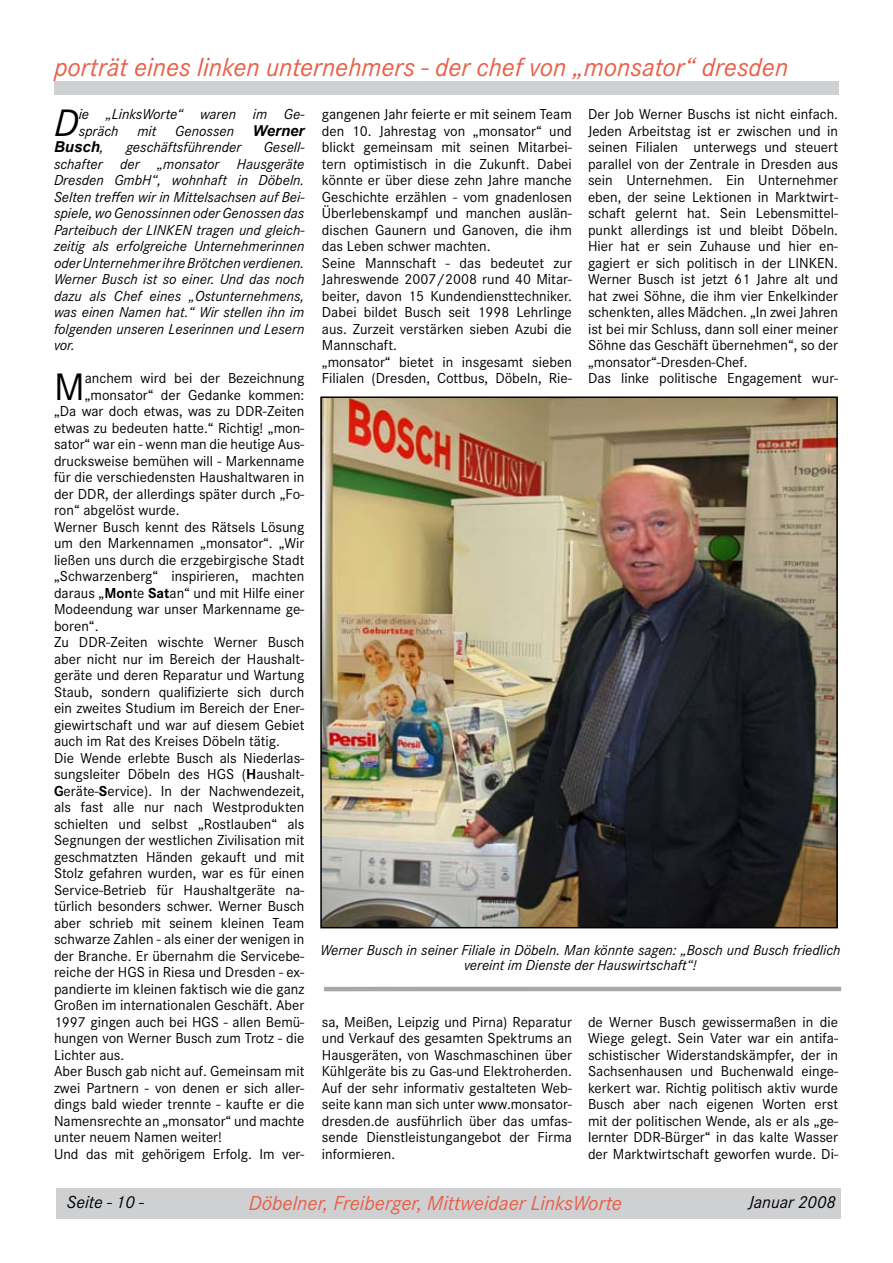
<style>
.page{position:relative;width:893px;height:1263px;background:#fff}
.page>*{position:absolute;margin:0;border:0;box-sizing:border-box;transform-origin:0 0}
.t1{font:italic 39.75px "Corporate S";color:#000}
.t2{font:39.75px "Corporate S";color:#000}
.t3{font:italic 27px "Corporate S";color:#e95f47}
.t4{font:italic 21px "Corporate S";color:#e95f47}
.t5{font:italic 18px "Corporate S";color:#000}
.t6{font:15px/16.5px "Corporate S";color:#000}
.t7{font:italic 15px/16.5px "Corporate S";color:#000}
.t8{font:italic 700 15px "Arial";color:#000}
.s1{font-family:"Corporate S";font-weight:400}
.s2{font-weight:700}
</style>
<div class="page">
<div style="left:56px;top:1188px;width:785px;height:30px;background:#cfd0d2"></div>
<div style="left:54px;top:81px;width:785px;height:14px;background:#cfd0d2"></div>
<img style="left:323px;top:399px;width:512px;height:526px">
<div style="left:320px;top:396px;width:518px;height:532px;border:2px solid #000"></div>
<hr style="left:324px;top:987px;width:517px;height:4px;background:#a7a8aa">
<h2 class="t3" style="left:54px;top:52px;width:736px">porträt eines linken unternehmers - der chef von „monsator“ dresden</h2>
<p class="t6" style="left:588px;top:106px;width:252px">Der Job Werner Buschs ist nicht einfach.<br>Jeden Arbeitstag ist er zwischen und in seinen Filialen unterwegs und steuert parallel von der Zentrale in Dresden aus sein Unternehmen. Ein Unternehmer eben, der seine Lektionen in Marktwirt&shy;schaft gelernt hat. Sein Lebensmittel&shy;punkt allerdings ist und bleibt Döbeln.<br>Hier hat er sein Zuhause und hier en&shy;gagiert er sich politisch in der LINKEN.<br>Werner Busch ist jetzt 61 Jahre alt und hat zwei Söhne, die ihm vier Enkelkinder schenkten, alles Mädchen. „In zwei Jahren ist bei mir Schluss, dann soll einer meiner Söhne das Geschäft übernehmen“, so der „monsator“-Dresden-Chef.<br>Das linke politische Engagement wur-</p>
<p class="t6" style="left:322px;top:106px;width:252px">gangenen Jahr feierte er mit seinem Team den 10. Jahrestag von „monsator“ und blickt gemeinsam mit seinen Mitarbei&shy;tern optimistisch in die Zukunft. Dabei könnte er über diese zehn Jahre manche Geschichte erzählen - vom gnadenlosen Überlebenskampf und manchen auslän&shy;dischen Gaunern und Ganoven, die ihm das Leben schwer machten.<br>Seine Mannschaft - das bedeutet zur Jahreswende 2007/2008 rund 40 Mitar&shy;beiter, davon 15 Kundendiensttechniker.<br>Dabei bildet Busch seit 1998 Lehrlinge aus. Zurzeit verstärken sieben Azubi die Mannschaft.<br>„monsator“ bietet in insgesamt sieben Filialen (Dresden, Cottbus, Döbeln, Rie-</p>
<h1 class="t1" style="left:54px;top:100px;width:26px">D</h1>
<p class="t7" style="left:79px;top:106px;width:227px">ie „LinksWorte“ waren im Ge&shy;spräch</p>
<p class="t7" style="left:137px;top:123px;width:20px">mit</p>
<p class="t7" style="left:175px;top:123px;width:60px">Genossen</p>
<p class="t8" style="left:253px;top:121px;width:53px">Werner</p>
<p class="t8" style="left:54px;top:137px;width:51px">Busch<span class="s1">,</span></p>
<p class="t7" style="left:126px;top:139px;width:117px">geschäftsführender</p>
<p class="t7" style="left:54px;top:139px;width:252px;text-align:justify;text-indent:210px">Gesell&shy;schafter der „monsator Hausgeräte Dresden GmbH“, wohnhaft in Döbeln.<br>Selten treffen wir in Mittelsachsen auf Bei&shy;spiele, wo Genossinnen oder Genossen das Parteibuch der LINKEN tragen und gleich&shy;zeitig als erfolgreiche Unternehmerinnen oder Unternehmer ihre Brötchen verdienen.<br>Werner Busch ist so einer. Und das noch dazu als Chef eines „Ostunternehmens, was einen Namen hat.“ Wir stellen ihn im folgenden unseren Leserinnen und Lesern vor.</p>
<h1 class="t2" style="left:54px;top:364px;width:32px">M</h1>
<p class="t6" style="left:85px;top:370px;width:221px">anchem wird bei der Bezeichnung</p>
<p class="t6" style="left:85px;top:387px;width:221px">„monsator“ der Gedanke kommen:</p>
<p class="t6" style="left:54px;top:403px;width:252px">„Da war doch etwas, was zu DDR-Zeiten</p>
<p class="t6" style="left:54px;top:420px;width:252px">etwas zu bedeuten hatte.“ Richtig! „mon-</p>
<p class="t6" style="left:54px;top:436px;width:252px">sator“ war ein - wenn man die heutige Aus-</p>
<p class="t6" style="left:54px;top:453px;width:252px">drucksweise bemühen will - Markenname</p>
<p class="t6" style="left:54px;top:469px;width:252px">für die verschiedensten Haushaltwaren in</p>
<p class="t6" style="left:54px;top:486px;width:252px">der DDR, der allerdings später durch „Fo-</p>
<p class="t6" style="left:54px;top:502px;width:127px">ron“ abgelöst wurde.</p>
<p class="t6" style="left:54px;top:519px;width:252px">Werner Busch kennt des Rätsels Lösung</p>
<p class="t6" style="left:54px;top:535px;width:252px">um den Markennamen „monsator“. „Wir</p>
<p class="t6" style="left:54px;top:552px;width:252px">ließen uns durch die erzgebirgische Stadt</p>
<p class="t6" style="left:54px;top:568px;width:252px">„Schwarzenberg“ inspirieren, machten</p>
<p class="t6" style="left:54px;top:585px;width:252px">daraus „<span class="s2">Mon</span>te <span class="s2">Sat</span>an“ und mit Hilfe einer</p>
<p class="t6" style="left:54px;top:601px;width:252px">Modeendung war unser Markenname ge-</p>
<p class="t6" style="left:54px;top:618px;width:46px">boren“.</p>
<p class="t6" style="left:54px;top:634px;width:252px">Zu DDR-Zeiten wischte Werner Busch</p>
<p class="t6" style="left:54px;top:651px;width:252px">aber nicht nur im Bereich der Haushalt-</p>
<p class="t6" style="left:54px;top:667px;width:252px">geräte und deren Reparatur und Wartung</p>
<p class="t6" style="left:54px;top:684px;width:252px">Staub, sondern qualifizierte sich durch</p>
<p class="t6" style="left:54px;top:700px;width:252px">ein zweites Studium im Bereich der Ener-</p>
<p class="t6" style="left:54px;top:717px;width:252px">giewirtschaft und war auf diesem Gebiet</p>
<p class="t6" style="left:54px;top:733px;width:228px">auch im Rat des Kreises Döbeln tätig.</p>
<p class="t6" style="left:54px;top:750px;width:252px">Die Wende erlebte Busch als Niederlas-</p>
<p class="t6" style="left:54px;top:766px;width:252px">sungsleiter Döbeln des HGS (<span class="s2">H</span>aushalt-</p>
<p class="t6" style="left:54px;top:783px;width:252px"><span class="s2">G</span>eräte-<span class="s2">S</span>ervice). In der Nachwendezeit,</p>
<p class="t6" style="left:54px;top:799px;width:252px">als fast alle nur nach Westprodukten</p>
<p class="t6" style="left:54px;top:816px;width:252px">schielten und selbst „Rostlauben“ als</p>
<p class="t6" style="left:54px;top:832px;width:252px">Segnungen der westlichen Zivilisation mit</p>
<p class="t6" style="left:54px;top:849px;width:252px">geschmatzten Händen gekauft und mit</p>
<p class="t6" style="left:54px;top:865px;width:252px">Stolz gefahren wurden, war es für einen</p>
<p class="t6" style="left:54px;top:882px;width:252px">Service-Betrieb für Haushaltgeräte na-</p>
<p class="t6" style="left:54px;top:898px;width:252px">türlich besonders schwer. Werner Busch</p>
<p class="t6" style="left:54px;top:915px;width:252px">aber schrieb mit seinem kleinen Team</p>
<p class="t6" style="left:54px;top:931px;width:252px">schwarze Zahlen - als einer der wenigen in</p>
<p class="t6" style="left:54px;top:948px;width:252px">der Branche. Er übernahm die Servicebe-</p>
<p class="t6" style="left:54px;top:964px;width:252px">reiche der HGS in Riesa und Dresden - ex-</p>
<p class="t6" style="left:54px;top:981px;width:252px">pandierte im kleinen faktisch wie die ganz</p>
<p class="t6" style="left:54px;top:997px;width:252px">Großen im internationalen Geschäft. Aber</p>
<p class="t6" style="left:54px;top:1014px;width:252px">1997 gingen auch bei HGS - allen Bemü-</p>
<p class="t6" style="left:54px;top:1030px;width:252px">hungen von Werner Busch zum Trotz - die</p>
<p class="t6" style="left:54px;top:1047px;width:72px">Lichter aus.</p>
<p class="t6" style="left:54px;top:1063px;width:252px">Aber Busch gab nicht auf. Gemeinsam mit</p>
<p class="t6" style="left:54px;top:1080px;width:252px">zwei Partnern - von denen er sich aller-</p>
<p class="t6" style="left:54px;top:1096px;width:252px">dings bald wieder trennte - kaufte er die</p>
<p class="t6" style="left:54px;top:1113px;width:252px">Namensrechte an „monsator“ und machte</p>
<p class="t6" style="left:54px;top:1129px;width:169px">unter neuem Namen weiter!</p>
<p class="t6" style="left:54px;top:1146px;width:252px">Und das mit gehörigem Erfolg. Im ver-</p>
<p class="t7" style="left:320px;top:942px;width:522px;line-height:15px;text-align:center">Werner Busch in seiner Filiale in Döbeln. Man könnte sagen: „Bosch und Busch friedlich vereint im Dienste der Hauswirtschaft“!</p>
<p class="t6" style="left:322px;top:1014px;width:252px;text-align:justify">sa, Meißen, Leipzig und Pirna) Reparatur und Verkauf des gesamten Spektrums an Hausgeräten, von Waschmaschinen über Kühlgeräte bis zu Gas-und Elektroherden.<br>Auf der sehr informativ gestalteten Web&shy;seite kann man sich unter www.monsator&shy;dresden.de ausführlich über das umfas&shy;sende Dienstleistungangebot der Firma informieren.</p>
<p class="t6" style="left:588px;top:1014px;width:252px;text-align:justify">de Werner Busch gewissermaßen in die Wiege gelegt. Sein Vater war ein antifa&shy;schistischer Widerstandskämpfer, der in Sachsenhausen und Buchenwald einge&shy;kerkert war. Richtig politisch aktiv wurde Busch aber nach eigenen Worten erst mit der politischen Wende, als er als „ge&shy;lernter DDR-Bürger“ in das kalte Wasser der Marktwirtschaft geworfen wurde. Di-</p>
<p class="t5" style="left:67px;top:1192px;width:79px">Seite - 10 -</p>
<h3 class="t4" style="left:249px;top:1191px;width:375px">Döbelner, Freiberger, Mittweidaer LinksWorte</h3>
<p class="t5" style="left:749px;top:1192px;width:89px">Januar 2008</p>
</div>
